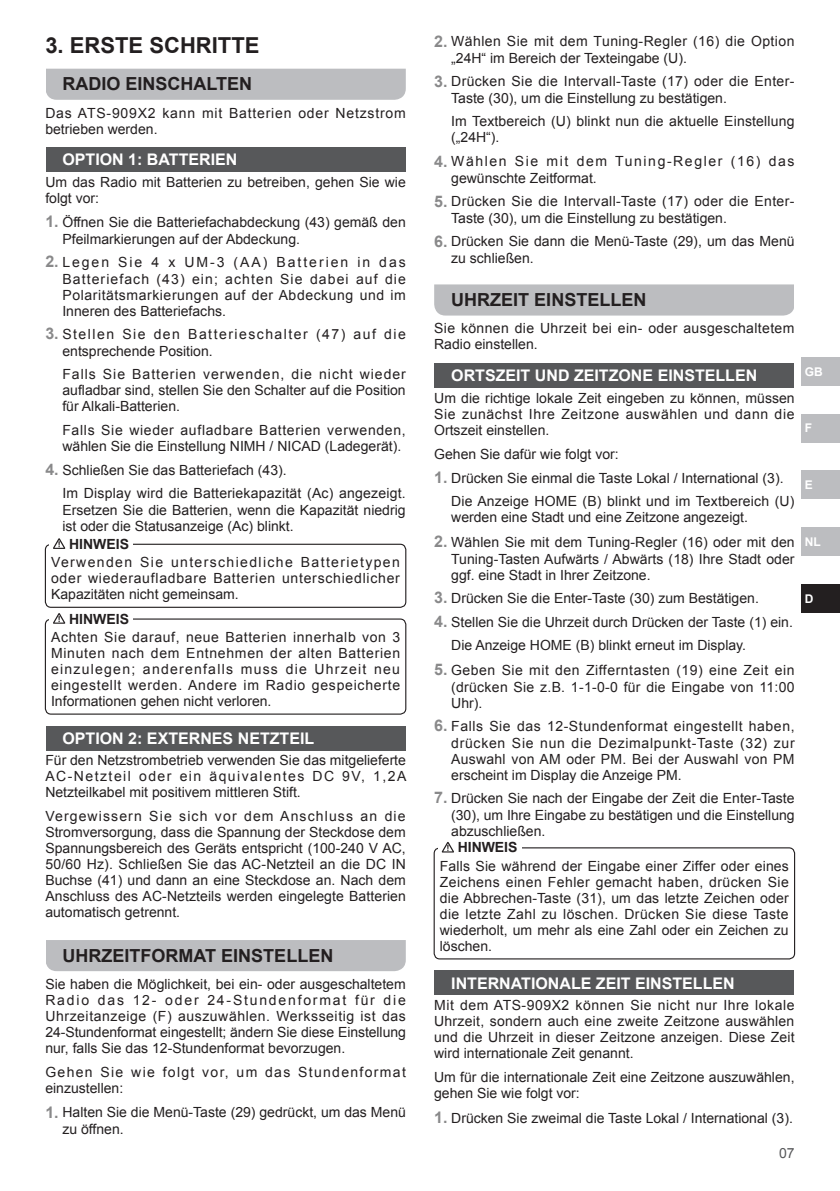
<style>
.page{position:relative;width:840px;height:1191px;background:#fff}
.page>*{position:absolute;margin:0;border:0;box-sizing:border-box;transform-origin:0 0}
.t1{font:700 22px "Arial";color:#231f20}
.t2{font:700 18px "Arial";color:#231f20}
.t3{font:700 16px "Arial";color:#fff}
.t4{font:14px/16px "Arial";color:#231f20;text-align:justify}
.t5{font:14px/17px "Arial";letter-spacing:.025em;color:#231f20}
.t6{font:14px/16px "Arial";letter-spacing:.05em;color:#231f20}
.t7{font:14px/17px "Arial";letter-spacing:.03em;color:#231f20}
.t8{font:14px/17px "Arial";letter-spacing:.105em;color:#231f20}
.t9{font:14px/17px "Arial";letter-spacing:.11em;color:#231f20}
.t10{font:14px/16px "Arial";letter-spacing:.055em;color:#231f20}
.t11{font:14px/16px "Arial";letter-spacing:.095em;color:#231f20}
.t12{font:700 14px "Arial";color:#231f20}
.t13{font:14px "Arial";color:#57585a}
.t14{font:700 12px "Arial";color:#fff}
.s1{font-weight:700;font-size:16px;color:#89898a}
</style>
<div class="page">
<div style="left:801px;top:357px;width:38px;height:29px;background:#bcbdc0"></div>
<div style="left:801px;top:414px;width:38px;height:28px;background:#bcbdc0"></div>
<div style="left:801px;top:471px;width:38px;height:28px;background:#bcbdc0"></div>
<div style="left:801px;top:527px;width:38px;height:29px;background:#bcbdc0"></div>
<div style="left:801px;top:584px;width:38px;height:28px;background:#231f20"></div>
<div style="left:46px;top:69px;width:359px;height:31px;background:#bcbdc0"></div>
<div style="left:46px;top:147px;width:359px;height:25px;background:#57585a"></div>
<div style="left:45px;top:544px;width:361px;height:64px;border:1px solid #231f20;border-radius:6px"></div>
<div style="left:45px;top:618px;width:361px;height:96px;border:1px solid #231f20;border-radius:6px"></div>
<div style="left:46px;top:725px;width:359px;height:25px;background:#57585a"></div>
<div style="left:46px;top:940px;width:359px;height:31px;background:#bcbdc0"></div>
<div style="left:49px;top:536px;width:84px;height:14px;background:#fff"></div>
<svg style="left:53px;top:538px;width:12px;height:11px"></svg>
<div style="left:49px;top:611px;width:84px;height:14px;background:#fff"></div>
<svg style="left:53px;top:613px;width:12px;height:11px"></svg>
<div style="left:434px;top:284px;width:359px;height:31px;background:#bcbdc0"></div>
<div style="left:434px;top:363px;width:359px;height:24px;background:#57585a"></div>
<div style="left:433px;top:847px;width:361px;height:112px;border:1px solid #231f20;border-radius:6px"></div>
<div style="left:434px;top:970px;width:359px;height:25px;background:#57585a"></div>
<div style="left:438px;top:840px;width:83px;height:14px;background:#fff"></div>
<svg style="left:441px;top:842px;width:13px;height:10px"></svg>
<h1 class="t1" style="left:45px;top:37px;width:215px">3. ERSTE SCHRITTE</h1>
<p class="t2" style="left:62px;top:77px;width:191px">RADIO EINSCHALTEN</p>
<p class="t10" style="left:45px;top:106px;width:362px">Das ATS-909X2 kann mit Batterien oder Netzstrom betrieben werden.</p>
<p class="t3" style="left:62px;top:154px;width:176px">OPTION 1: BATTERIEN</p>
<p class="t4" style="left:45px;top:175px;width:362px">Um das Radio mit Batterien zu betreiben, gehen Sie wie folgt vor:</p>
<p class="t4" style="left:62px;top:215px;width:344px;line-height:17px;text-indent:-17px"><span class="s1">1.</span> Öffnen Sie die Batteriefachabdeckung (43) gemäß den<br>Pfeilmarkierungen auf der Abdeckung.</p>
<p class="t4" style="left:62px;top:255px;width:345px;text-indent:-17px"><span class="s1">2.</span> Legen Sie 4 x UM-3 (AA) Batterien in das Batteriefach (43) ein; achten Sie dabei auf die Polaritätsmarkierungen auf der Abdeckung und im Inneren des Batteriefachs.</p>
<p class="t8" style="left:62px;top:327px;width:344px;text-indent:-17px"><span class="s1">3.</span> Stellen Sie den Batterieschalter (47) auf die entsprechende Position.</p>
<p class="t4" style="left:62px;top:367px;width:345px">Falls Sie Batterien verwenden, die nicht wieder aufladbar sind, stellen Sie den Schalter auf die Position für Alkali-Batterien.</p>
<p class="t6" style="left:62px;top:423px;width:344px">Falls Sie wieder aufladbare Batterien verwenden, wählen Sie die Einstellung NIMH / NICAD (Ladegerät).</p>
<p class="t4" style="left:62px;top:459px;width:344px;line-height:23.6px;text-indent:-17px"><span class="s1">4.</span> Schließen Sie das Batteriefach (43).<br>Im Display wird die Batteriekapazität (Ac) angezeigt.</p>
<p class="t4" style="left:62px;top:503px;width:344px">Ersetzen Sie die Batterien, wenn die Kapazität niedrig ist oder die Statusanzeige (Ac) blinkt.</p>
<p class="t12" style="left:69px;top:538px;width:61px">HINWEIS</p>
<p class="t4" style="left:51px;top:555px;width:350px">Verwenden Sie unterschiedliche Batterietypen oder wiederaufladbare Batterien unterschiedlicher Kapazitäten nicht gemeinsam.</p>
<p class="t12" style="left:69px;top:613px;width:61px">HINWEIS</p>
<p class="t4" style="left:51px;top:630px;width:350px">Achten Sie darauf, neue Batterien innerhalb von 3<br>Minuten nach dem Entnehmen der alten Batterien einzulegen; anderenfalls muss die Uhrzeit neu eingestellt werden. Andere im Radio gespeicherte Informationen gehen nicht verloren.</p>
<p class="t3" style="left:62px;top:732px;width:253px">OPTION 2: EXTERNES NETZTEIL</p>
<p class="t4" style="left:45px;top:753px;width:362px">Für den Netzstrombetrieb verwenden Sie das mitgelieferte AC-Netzteil oder ein äquivalentes DC 9V, 1,2A Netzteilkabel mit positivem mittleren Stift.</p>
<p class="t4" style="left:45px;top:809px;width:362px">Vergewissern Sie sich vor dem Anschluss an die Stromversorgung, dass die Spannung der Steckdose dem Spannungsbereich des Geräts entspricht (100-240 V AC, 50/60 Hz). Schließen Sie das AC-Netzteil an die DC IN Buchse (41) und dann an eine Steckdose an. Nach dem Anschluss des AC-Netzteils werden eingelegte Batterien automatisch getrennt.</p>
<p class="t2" style="left:62px;top:948px;width:272px">UHRZEITFORMAT EINSTELLEN</p>
<p class="t4" style="left:45px;top:977px;width:362px">Sie haben die Möglichkeit, bei ein- oder ausgeschaltetem Radio das 12- oder 24-Stundenformat für die Uhrzeitanzeige (F) auszuwählen. Werksseitig ist das 24-Stundenformat eingestellt; ändern Sie diese Einstellung nur, falls Sie das 12-Stundenformat bevorzugen.</p>
<p class="t11" style="left:45px;top:1065px;width:362px">Gehen Sie wie folgt vor, um das Stundenformat einzustellen:</p>
<p class="t4" style="left:62px;top:1105px;width:345px;line-height:17px;text-indent:-17px"><span class="s1">1.</span> Halten Sie die Menü-Taste (29) gedrückt, um das Menü zu öffnen.</p>
<p class="t7" style="left:451px;top:34px;width:344px;text-indent:-17px"><span class="s1">2.</span> Wählen Sie mit dem Tuning-Regler (16) die Option „24H“ im Bereich der Texteingabe (U).</p>
<p class="t5" style="left:451px;top:74px;width:344px;text-indent:-17px"><span class="s1">3.</span> Drücken Sie die Intervall-Taste (17) oder die Enter-<br>Taste (30), um die Einstellung zu bestätigen.</p>
<p class="t4" style="left:451px;top:114px;width:344px">Im Textbereich (U) blinkt nun die aktuelle Einstellung („24H“).</p>
<p class="t9" style="left:451px;top:154px;width:344px;text-indent:-17px"><span class="s1">4.</span> Wählen Sie mit dem Tuning-Regler (16) das gewünschte Zeitformat.</p>
<p class="t5" style="left:451px;top:194px;width:344px;text-indent:-17px"><span class="s1">5.</span> Drücken Sie die Intervall-Taste (17) oder die Enter-<br>Taste (30), um die Einstellung zu bestätigen.</p>
<p class="t4" style="left:451px;top:234px;width:345px;line-height:17px;text-indent:-17px"><span class="s1">6.</span> Drücken Sie dann die Menü-Taste (29), um das Menü zu schließen.</p>
<p class="t2" style="left:451px;top:293px;width:197px">UHRZEIT EINSTELLEN</p>
<p class="t5" style="left:434px;top:322px;width:361px;line-height:16px">Sie können die Uhrzeit bei ein- oder ausgeschaltetem<br>Radio einstellen.</p>
<p class="t3" style="left:451px;top:369px;width:307px">ORTSZEIT UND ZEITZONE EINSTELLEN</p>
<p class="t4" style="left:434px;top:391px;width:362px">Um die richtige lokale Zeit eingeben zu können, müssen Sie zunächst Ihre Zeitzone auswählen und dann die Ortszeit einstellen.</p>
<p class="t4" style="left:434px;top:447px;width:186px">Gehen Sie dafür wie folgt vor:</p>
<p class="t4" style="left:451px;top:467px;width:344px;line-height:23.6px;text-indent:-17px"><span class="s1">1.</span> Drücken Sie einmal die Taste Lokal / International (3).<br>Die Anzeige HOME (B) blinkt und im Textbereich (U)</p>
<p class="t4" style="left:451px;top:511px;width:298px">werden eine Stadt und eine Zeitzone angezeigt.</p>
<p class="t4" style="left:451px;top:535px;width:345px;text-indent:-17px"><span class="s1">2.</span> Wählen Sie mit dem Tuning-Regler (16) oder mit den Tuning-Tasten Aufwärts / Abwärts (18) Ihre Stadt oder ggf. eine Stadt in Ihrer Zeitzone.</p>
<p class="t4" style="left:434px;top:591px;width:326px"><span class="s1">3.</span> Drücken Sie die Enter-Taste (30) zum Bestätigen.</p>
<p class="t4" style="left:451px;top:611px;width:343px;line-height:23.6px;text-indent:-17px"><span class="s1">4.</span> Stellen Sie die Uhrzeit durch Drücken der Taste (1) ein.<br>Die Anzeige HOME (B) blinkt erneut im Display.</p>
<p class="t4" style="left:451px;top:663px;width:344px;text-indent:-17px"><span class="s1">5.</span> Geben Sie mit den Zifferntasten (19) eine Zeit ein (drücken Sie z.B. 1-1-0-0 für die Eingabe von 11:00<br>Uhr).</p>
<p class="t4" style="left:451px;top:718px;width:345px;text-indent:-17px"><span class="s1">6.</span> Falls Sie das 12-Stundenformat eingestellt haben, drücken Sie nun die Dezimalpunkt-Taste (32) zur Auswahl von AM oder PM. Bei der Auswahl von PM erscheint im Display die Anzeige PM.</p>
<p class="t4" style="left:451px;top:790px;width:345px;text-indent:-17px"><span class="s1">7.</span> Drücken Sie nach der Eingabe der Zeit die Enter-Taste (30), um Ihre Eingabe zu bestätigen und die Einstellung abzuschließen.</p>
<p class="t12" style="left:457px;top:842px;width:61px">HINWEIS</p>
<p class="t4" style="left:439px;top:859px;width:350px">Falls Sie während der Eingabe einer Ziffer oder eines Zeichens einen Fehler gemacht haben, drücken Sie die Abbrechen-Taste (31), um das letzte Zeichen oder die letzte Zahl zu löschen. Drücken Sie diese Taste wiederholt, um mehr als eine Zahl oder ein Zeichen zu löschen.</p>
<p class="t3" style="left:451px;top:977px;width:285px">INTERNATIONALE ZEIT EINSTELLEN</p>
<p class="t4" style="left:434px;top:998px;width:362px">Mit dem ATS-909X2 können Sie nicht nur Ihre lokale Uhrzeit, sondern auch eine zweite Zeitzone auswählen und die Uhrzeit in dieser Zeitzone anzeigen. Diese Zeit wird internationale Zeit genannt.</p>
<p class="t4" style="left:434px;top:1070px;width:361px">Um für die internationale Zeit eine Zeitzone auszuwählen, gehen Sie wie folgt vor:</p>
<p class="t4" style="left:434px;top:1110px;width:360px"><span class="s1">1.</span> Drücken Sie zweimal die Taste Lokal / International (3).</p>
<p class="t13" style="left:778px;top:1147px;width:17px">07</p>
<p class="t14" style="left:804px;top:367px;width:19px">GB</p>
<p class="t14" style="left:804px;top:424px;width:9px">F</p>
<p class="t14" style="left:804px;top:480px;width:10px">E</p>
<p class="t14" style="left:804px;top:537px;width:17px">NL</p>
<p class="t14" style="left:804px;top:594px;width:10px">D</p>
</div>
